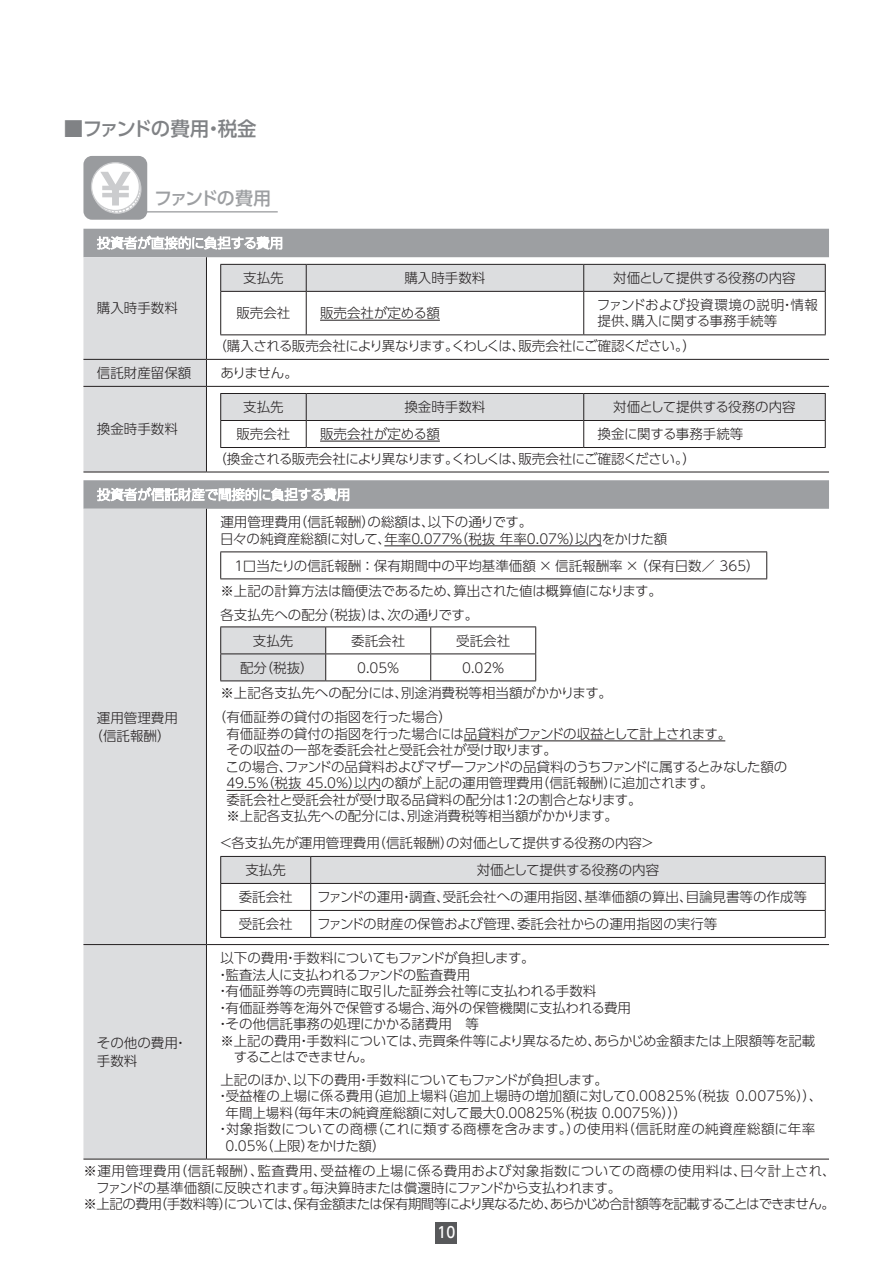
<style>
.page{position:relative;width:893px;height:1263px;background:#fff}
.page>*{position:absolute;margin:0;border:0;box-sizing:border-box;transform-origin:0 0}
.t1{font:500 19.5px "UD Shin Go Pro";letter-spacing:-.06em;color:#808285}
.t2{font:500 18px "UD Shin Go Pro";letter-spacing:-.095em;color:#9d9fa2}
.t3{font:500 15px "UD Shin Go Pro";color:#fff;scale:.9 1}
.t4{font:300 13.5px/16.5px "UD Shin Go Pro";color:#231f20}
.t5{font:300 13.5px "UD Shin Go Pro";letter-spacing:.035em;color:#231f20}
.t6{font:300 13.5px "UD Shin Go Pro";letter-spacing:-.02em;color:#231f20}
.t7{font:300 13.5px/24.5px "UD Shin Go Pro";letter-spacing:-.035em;color:#231f20}
.t8{font:300 13.5px "UD Shin Go Pro";letter-spacing:-.065em;color:#231f20}
.t9{font:300 13.5px "UD Shin Go Pro";letter-spacing:-.025em;color:#231f20}
.t10{font:300 13.5px "UD Shin Go Pro";letter-spacing:-.045em;color:#231f20}
.t11{font:300 13.5px "UD Shin Go Pro";letter-spacing:-.03em;color:#231f20}
.t12{font:300 13.5px "UD Shin Go Pro";letter-spacing:-.07em;color:#231f20}
</style>
<div class="page">
<div style="left:436px;top:1222px;width:21px;height:21px;background:#57585a"></div>
<div style="left:83px;top:156px;width:64px;height:64px;background:#999b9e;border-radius:9px"></div>
<div style="left:91px;top:163px;width:48px;height:48px;background:#fff;border-radius:50%"></div>
<div style="left:91px;top:162px;width:49px;height:49px;border:1px solid #cbccce;border-radius:50%"></div>
<svg style="left:100px;top:172px;width:42px;height:42px"></svg>
<hr style="left:128px;top:211px;width:150px;height:1px;background:#999b9e">
<svg style="left:83px;top:229px;width:746px;height:280px"></svg>
<div style="left:83px;top:509px;width:123px;height:650px;background:#dcdddf"></div>
<hr style="left:206px;top:386px;width:623px;height:1px;background:#231f20">
<hr style="left:83px;top:472px;width:123px;height:1px;background:#231f20">
<hr style="left:206px;top:472px;width:623px;height:1px;background:#231f20">
<hr style="left:83px;top:944px;width:123px;height:1px;background:#231f20">
<hr style="left:206px;top:944px;width:623px;height:1px;background:#231f20">
<hr style="left:206px;top:945px;width:1px;height:214px;background:#231f20">
<hr style="left:83px;top:1159px;width:123px;height:1px;background:#231f20">
<hr style="left:206px;top:1159px;width:623px;height:1px;background:#231f20">
<hr style="left:206px;top:509px;width:1px;height:435px;background:#231f20">
<hr style="left:206px;top:359px;width:623px;height:1px;background:#231f20">
<div style="left:83px;top:257px;width:124px;height:215px;background:#dcdddf"></div>
<svg style="left:97px;top:235px;width:185px;height:15px"></svg>
<svg style="left:220px;top:264px;width:606px;height:27px;background:#d3d4d6"></svg>
<hr style="left:220px;top:291px;width:86px;height:1px;background:#231f20">
<hr style="left:220px;top:292px;width:1px;height:42px;background:#231f20">
<hr style="left:306px;top:291px;width:278px;height:1px;background:#231f20">
<hr style="left:306px;top:292px;width:1px;height:42px;background:#231f20">
<hr style="left:584px;top:291px;width:242px;height:1px;background:#231f20">
<hr style="left:583px;top:292px;width:1px;height:42px;background:#231f20">
<hr style="left:825px;top:292px;width:1px;height:42px;background:#231f20">
<hr style="left:220px;top:334px;width:86px;height:1px;background:#231f20">
<hr style="left:306px;top:334px;width:278px;height:1px;background:#231f20">
<hr style="left:584px;top:334px;width:242px;height:1px;background:#231f20">
<hr style="left:320px;top:320px;width:120px;height:1px;background:#231f20">
<svg style="left:220px;top:393px;width:606px;height:54px"></svg>
<hr style="left:220px;top:447px;width:86px;height:1px;background:#231f20">
<hr style="left:306px;top:447px;width:278px;height:1px;background:#231f20">
<hr style="left:584px;top:447px;width:242px;height:1px;background:#231f20">
<hr style="left:320px;top:441px;width:120px;height:1px;background:#231f20">
<svg style="left:97px;top:487px;width:252px;height:14px"></svg>
<hr style="left:384px;top:545px;width:218px;height:1px;background:#231f20">
<hr style="left:220px;top:551px;width:547px;height:1px;background:#231f20">
<svg style="left:220px;top:552px;width:1px;height:26px"></svg>
<svg style="left:766px;top:552px;width:1px;height:26px"></svg>
<hr style="left:220px;top:578px;width:547px;height:1px;background:#231f20">
<hr style="left:220px;top:626px;width:106px;height:1px;background:#231f20">
<hr style="left:326px;top:626px;width:105px;height:1px;background:#231f20">
<hr style="left:431px;top:626px;width:105px;height:1px;background:#231f20">
<hr style="left:326px;top:653px;width:105px;height:1px;background:#231f20">
<svg style="left:220px;top:627px;width:106px;height:53px;background:#d4d4d6"></svg>
<hr style="left:431px;top:653px;width:105px;height:1px;background:#231f20">
<svg style="left:430px;top:627px;width:1px;height:53px"></svg>
<svg style="left:535px;top:627px;width:1px;height:53px"></svg>
<hr style="left:220px;top:680px;width:106px;height:1px;background:#231f20">
<hr style="left:326px;top:680px;width:105px;height:1px;background:#231f20">
<hr style="left:431px;top:680px;width:105px;height:1px;background:#231f20">
<hr style="left:464px;top:740px;width:261px;height:1px;background:#231f20">
<hr style="left:226px;top:790px;width:155px;height:1px;background:#231f20">
<svg style="left:220px;top:856px;width:606px;height:81px"></svg>
<hr style="left:220px;top:937px;width:91px;height:1px;background:#231f20">
<hr style="left:311px;top:937px;width:515px;height:1px;background:#231f20">
<h1 class="t1" style="left:64px;top:112px;width:194px">■ファンドの費用・税金</h1>
<h2 class="t2" style="left:154px;top:184px;width:118px">ファンドの費用</h2>
<p class="t4" style="left:97px;top:300px;width:82px">購入時手数料</p>
<p class="t4" style="left:243px;top:269px;width:42px">支払先</p>
<p class="t4" style="left:404px;top:269px;width:82px">購入時手数料</p>
<p class="t4" style="left:613px;top:269px;width:184px">対価として提供する役務の内容</p>
<p class="t4" style="left:236px;top:304px;width:55px">販売会社</p>
<p class="t4" style="left:320px;top:304px;width:121px">販売会社が定める額</p>
<p class="t4" style="left:597px;top:296px;width:223px">ファンドおよび投資環境の説明・情報提供、購入に関する事務手続等</p>
<p class="t10" style="left:213px;top:335px;width:484px">（購入される販売会社により異なります。くわしくは、販売会社にご確認ください。）</p>
<p class="t4" style="left:97px;top:364px;width:96px">信託財産留保額</p>
<p class="t4" style="left:220px;top:364px;width:79px">ありません。</p>
<p class="t4" style="left:97px;top:420px;width:82px">換金時手数料</p>
<p class="t4" style="left:90px;top:708px;width:90px;line-height:18px;text-align:center">運用管理費用（信託報酬）</p>
<p class="t4" style="left:243px;top:398px;width:42px">支払先</p>
<p class="t4" style="left:404px;top:398px;width:82px">換金時手数料</p>
<p class="t4" style="left:613px;top:398px;width:184px">対価として提供する役務の内容</p>
<p class="t4" style="left:236px;top:425px;width:55px">販売会社</p>
<p class="t4" style="left:320px;top:425px;width:121px">販売会社が定める額</p>
<p class="t7" style="left:213px;top:421px;width:532px;text-indent:384px">換金に関する事務手続等（換金される販売会社により異なります。くわしくは、販売会社にご確認ください。）</p>
<p class="t4" style="left:220px;top:513px;width:449px">運用管理費用（信託報酬）の総額は、以下の通りです。<br>日々の純資産総額に対して、年率0.077％（税抜 年率0.07％）以内をかけた額</p>
<p class="t4" style="left:220px;top:553px;width:541px;line-height:24.6px;text-indent:12px">１口当たりの信託報酬 ：保有期間中の平均基準価額 × 信託報酬率 × （保有日数／ 365）※上記の計算方法は簡便法であるため、算出された値は概算値になります。<br>各支払先への配分（税抜）は、次の通りです。</p>
<p class="t4" style="left:253px;top:632px;width:42px">支払先</p>
<p class="t4" style="left:351px;top:632px;width:56px">委託会社</p>
<p class="t4" style="left:456px;top:632px;width:55px">受託会社</p>
<p class="t4" style="left:240px;top:659px;width:75px">配分（税抜）</p>
<p class="t4" style="left:357px;top:659px;width:44px">0.05％</p>
<p class="t4" style="left:220px;top:654px;width:393px;line-height:26px;text-indent:242px">0.02％<br>※上記各支払先への配分には、別途消費税等相当額がかかります。</p>
<p class="t4" style="left:226px;top:708px;width:563px;text-indent:-13px">（有価証券の貸付の指図を行った場合）<br>有価証券の貸付の指図を行った場合には品貸料がファンドの収益として計上されます。<br>その収益の一部を委託会社と受託会社が受け取ります。<br>この場合、ファンドの品貸料およびマザーファンドの品貸料のうちファンドに属するとみなした額の49.5％（税抜 45.0％）以内の額が上記の運用管理費用（信託報酬）に追加されます。<br>委託会社と受託会社が受け取る品貸料の配分は１：２の割合となります。<br>※上記各支払先への配分には、別途消費税等相当額がかかります。</p>
<p class="t4" style="left:245px;top:829px;width:410px;line-height:26.7px;text-indent:-26px">＜各支払先が運用管理費用（信託報酬）の対価として提供する役務の内容＞支払先</p>
<p class="t4" style="left:477px;top:861px;width:184px">対価として提供する役務の内容</p>
<p class="t4" style="left:239px;top:888px;width:55px">委託会社</p>
<p class="t4" style="left:317px;top:888px;width:491px">ファンドの運用・調査、受託会社への運用指図、基準価額の算出、目論見書等の作成等</p>
<p class="t4" style="left:239px;top:915px;width:55px">受託会社</p>
<p class="t4" style="left:317px;top:915px;width:402px">ファンドの財産の保管および管理、委託会社からの運用指図の実行等</p>
<p class="t7" style="left:220px;top:945px;width:316px">以下の費用・手数料についてもファンドが負担します。</p>
<p class="t6" style="left:216px;top:964px;width:256px">・監査法人に支払われるファンドの監査費用</p>
<p class="t4" style="left:216px;top:982px;width:382px">・有価証券等の売買時に取引した証券会社等に支払われる手数料</p>
<p class="t4" style="left:216px;top:999px;width:416px">・有価証券等を海外で保管する場合、海外の保管機関に支払われる費用</p>
<p class="t4" style="left:216px;top:1015px;width:264px">・その他信託事務の処理にかかる諸費用　等</p>
<p class="t6" style="left:220px;top:1030px;width:597px">※上記の費用・手数料については、売買条件等により異なるため、あらかじめ金額または上限額等を記載</p>
<p class="t12" style="left:234px;top:1046px;width:141px">することはできません。</p>
<p class="t6" style="left:220px;top:1069px;width:389px">上記のほか、以下の費用・手数料についてもファンドが負担します。</p>
<p class="t4" style="left:216px;top:1087px;width:608px">・受益権の上場に係る費用（追加上場料（追加上場時の増加額に対して0.00825％（税抜 0.0075％））、</p>
<p class="t4" style="left:226px;top:1104px;width:463px">年間上場料（毎年末の純資産総額に対して最大0.00825％（税抜 0.0075％）））</p>
<p class="t5" style="left:216px;top:1118px;width:601px">・対象指数についての商標（これに類する商標を含みます。）の使用料（信託財産の純資産総額に年率</p>
<p class="t11" style="left:226px;top:1135px;width:162px">0.05％（上限）をかけた額）</p>
<p class="t5" style="left:83px;top:1160px;width:754px">※運用管理費用（信託報酬）、監査費用、受益権の上場に係る費用および対象指数についての商標の使用料は、日々計上され、</p>
<p class="t9" style="left:96px;top:1177px;width:526px">ファンドの基準価額に反映されます。毎決算時または償還時にファンドから支払われます。</p>
<p class="t8" style="left:83px;top:1193px;width:753px">※上記の費用（手数料等）については、保有金額または保有期間等により異なるため、あらかじめ合計額等を記載することはできません。</p>
<p class="t4" style="left:97px;top:1033px;width:92px;line-height:18px">その他の費用・手数料</p>
<p class="t3" style="left:438px;top:1220px;width:21px">10</p>
</div>
